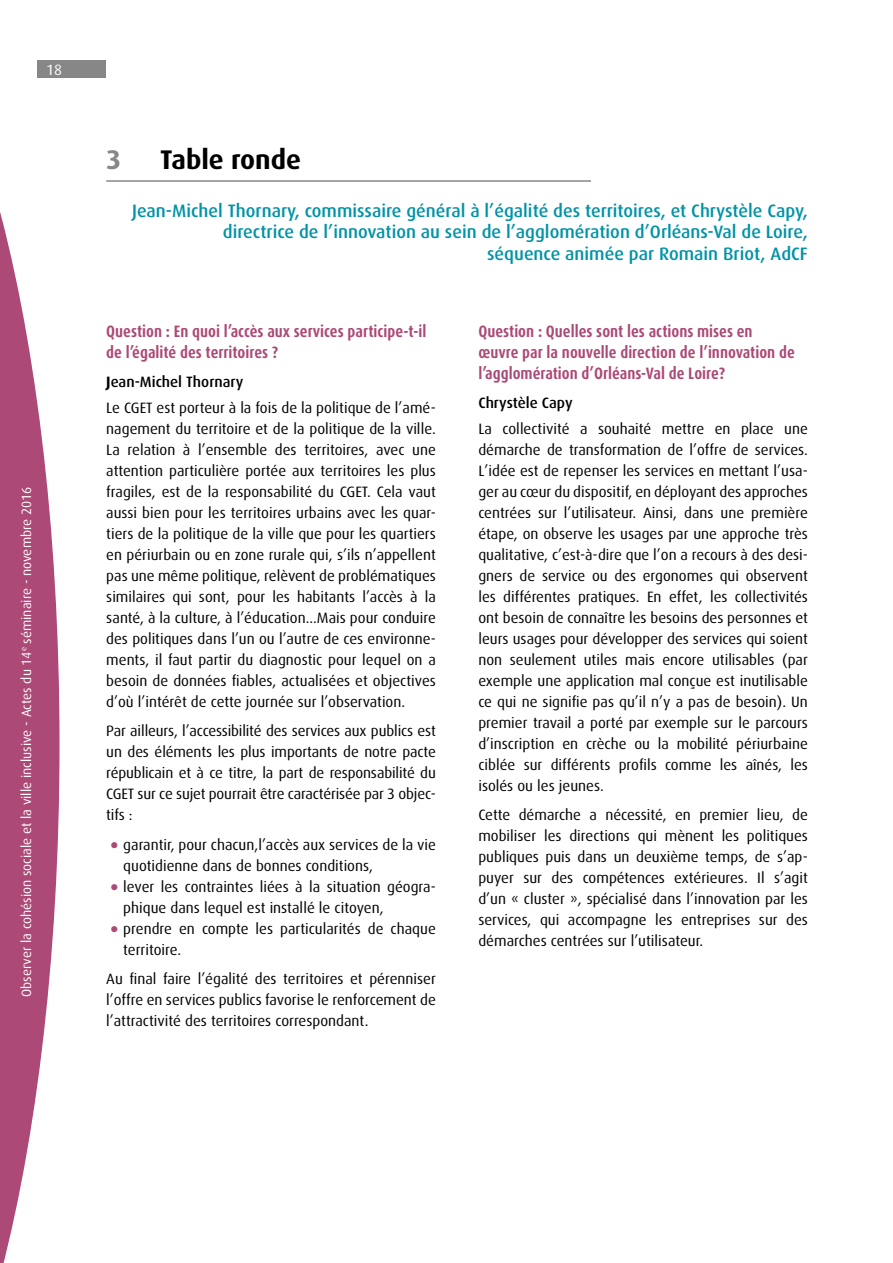
<style>
.page{position:relative;width:893px;height:1263px;background:#fff}
.page>*{position:absolute;margin:0;border:0;box-sizing:border-box;transform-origin:0 0}
.t1{font:700 27px "Dax OT";color:#000}
.t2{font:700 27px "Dax OT";color:#878787}
.t3{font:500 18px/21.6px "Dax OT";color:#0093a7;text-align:right}
.t4{font:700 condensed 16.5px/21px "Dax OT";color:#ac4976}
.t5{font:15px/21px "Dax OT";color:#000;text-align:justify}
.t6{font:500 15px "Dax OT";color:#000}
.t7{font:15px "Dax OT";color:#fff}
.t8{font:13.5px "Dax OT";color:#fff}
.s1{font-weight:700}
.s2{font-weight:500}
</style>
<div class="page">
<div style="left:38px;top:61px;width:68px;height:17px;background:#878787"></div>
<svg style="left:0;top:60px;width:60px;height:1203px;fill:#ac4976"></svg>
<hr style="left:106px;top:180px;width:485px;height:2px;background:#878787">
<p class="t7" style="left:46px;top:62px;width:17px">18</p>
<p class="t8" style="left:19px;top:997px;width:512px;rotate:-90deg">Observer la cohésion sociale et la ville inclusive - Actes du 14<sup>e</sup> séminaire - novembre 2016</p>
<h1 class="t2" style="left:106px;top:144px;width:17px">3</h1>
<h1 class="t1" style="left:160px;top:144px;width:142px">Table ronde</h1>
<p class="t3" style="left:132px;top:200px;width:677px">Jean-Michel Thornary, commissaire général à l’égalité des territoires, et Chrystèle Capy, directrice de l’innovation au sein de l’agglomération d’Orléans-Val de Loire,<br>séquence animée par Romain Briot, AdCF</p>
<p class="t4" style="left:106px;top:321px;width:321px">Question : En quoi l’accès aux services participe-t-il de l’égalité des territoires ?</p>
<p class="t5" style="left:106px;top:370px;width:331px;line-height:25.2px"><span class="s1">J</span><span class="s2">ean-Michel Thornary<br></span>Le CGET est porteur à la fois de la politique de l’amé-</p>
<p class="t5" style="left:106px;top:418px;width:331px">nagement du territoire et de la politique de la ville.<br>La relation à l’ensemble des territoires, avec une attention particulière portée aux territoires les plus fragiles, est de la responsabilité du CGET. Cela vaut aussi bien pour les territoires urbains avec les quar&shy;tiers de la politique de la ville que pour les quartiers en périurbain ou en zone rurale qui, s’ils n’appellent pas une même politique, relèvent de problématiques similaires qui sont, pour les habitants l’accès à la santé, à la culture, à l’éducation...Mais pour conduire des politiques dans l’un ou l’autre de ces environne&shy;ments, il faut partir du diagnostic pour lequel on a besoin de données fiables, actualisées et objectives d’où l’intérêt de cette journée sur l’observation.</p>
<p class="t5" style="left:106px;top:720px;width:331px">Par ailleurs, l’accessibilité des services aux publics est un des éléments les plus importants de notre pacte républicain et à ce titre, la part de responsabilité du CGET sur ce sujet pourrait être caractérisée par 3 objec&shy;tifs :</p>
<p class="t5" style="left:123px;top:834px;width:314px;text-align:left">garantir, pour chacun,l’accès aux services de la vie quotidienne dans de bonnes conditions,<br>lever les contraintes liées à la situation géogra&shy;phique dans lequel est installé le citoyen, prendre en compte les particularités de chaque territoire.</p>
<p class="t5" style="left:106px;top:969px;width:331px">Au final faire l’égalité des territoires et pérenniser l’offre en services publics favorise le renforcement de l’attractivité des territoires correspondant.</p>
<p class="t4" style="left:478px;top:321px;width:318px">Question : Quelles sont les actions mises en œuvre par la nouvelle direction de l’innovation de l’agglomération d’Orléans-Val de Loire?</p>
<p class="t6" style="left:478px;top:395px;width:96px">Chrystèle Capy</p>
<p class="t5" style="left:478px;top:418px;width:331px">La collectivité a souhaité mettre en place une démarche de transformation de l’offre de services.<br>L’idée est de repenser les services en mettant l’usa&shy;ger au cœur du dispositif, en déployant des approches centrées sur l’utilisateur. Ainsi, dans une première étape, on observe les usages par une approche très qualitative, c’est-à-dire que l’on a recours à des desi&shy;gners de service ou des ergonomes qui observent les différentes pratiques. En effet, les collectivités ont besoin de connaître les besoins des personnes et leurs usages pour développer des services qui soient non seulement utiles mais encore utilisables (par exemple une application mal conçue est inutilisable ce qui ne signifie pas qu’il n’y a pas de besoin). Un premier travail a porté par exemple sur le parcours d’inscription en crèche ou la mobilité périurbaine ciblée sur différents profils comme les aînés, les isolés ou les jeunes.</p>
<p class="t5" style="left:478px;top:804px;width:331px">Cette démarche a nécessité, en premier lieu, de mobiliser les directions qui mènent les politiques publiques puis dans un deuxième temps, de s’ap&shy;puyer sur des compétences extérieures. Il s’agit d’un « cluster », spécialisé dans l’innovation par les services, qui accompagne les entreprises sur des démarches centrées sur l’utilisateur.</p>
</div>
